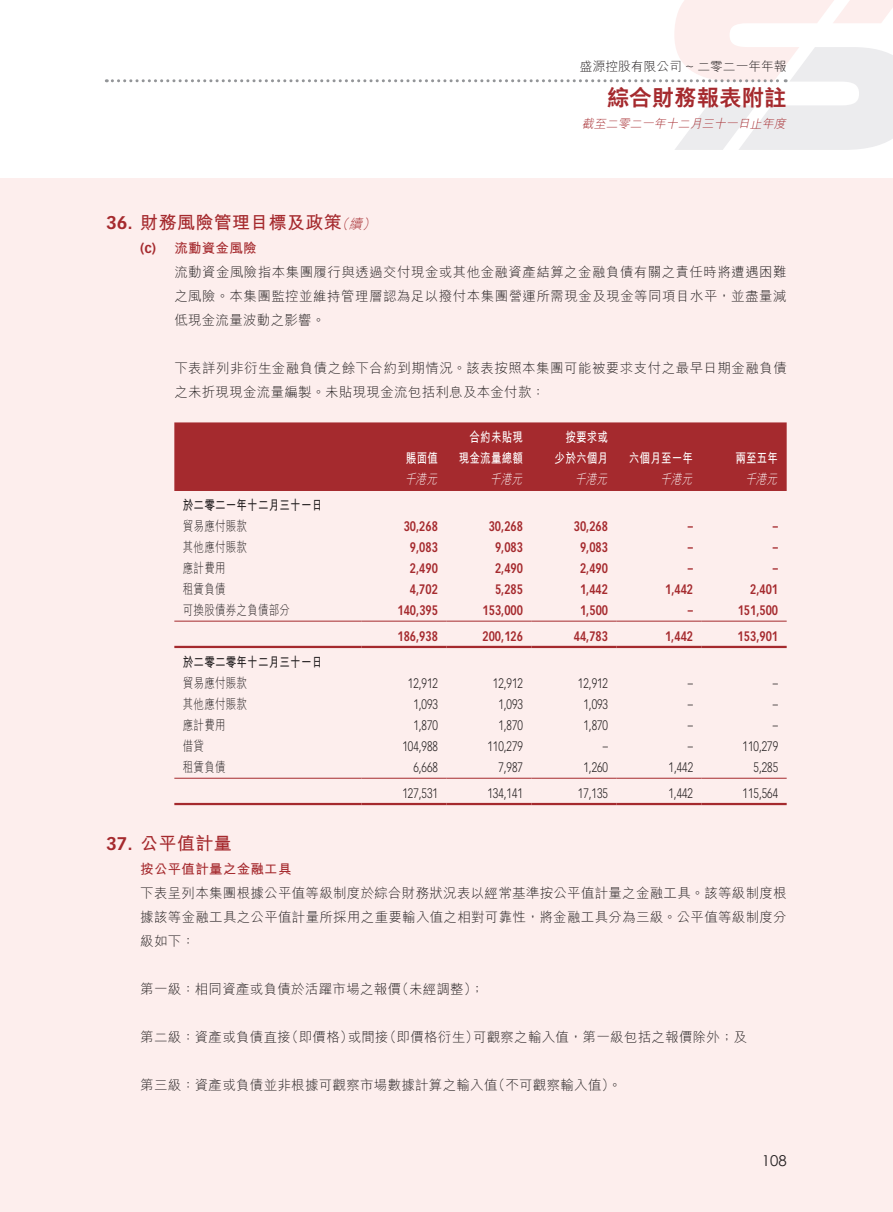
<style>
.page{position:relative;width:893px;height:1212px;background:#fff}
.page>*{position:absolute;margin:0;border:0;box-sizing:border-box;transform-origin:0 0}
.t1{font:800 22.5px "M Hei HK";color:#a52a2e}
.t2{font:700 18px "M Hei HK";letter-spacing:.02em;color:#a52a2e}
.t3{font:15px "Century Gothic";color:#231f20}
.t4{font:300 13.5px/24px "M Hei HK";letter-spacing:.02em;color:#231f20;text-align:justify}
.t5{font:700 13.5px "Vectora LT Std";color:#a52a2e;scale:.78 1}
.t6{font:300 13.5px "Vectora LT Std";color:#231f20;scale:.78 1}
.t7{font:300 13.5px "M Hei HK";letter-spacing:.02em;color:#231f20;scale:.78 1}
.t8{font:700 13.5px/21px "M Hei HK";letter-spacing:.02em;color:#fff;text-align:right;scale:.78 1}
.t9{font:700 13.5px "M Hei HK";letter-spacing:.02em;color:#231f20;scale:.78 1}
.t10{font:700 13.5px "M Hei HK";letter-spacing:.02em;color:#a52a2e}
.t11{font:italic 300 13.5px "M Hei HK";color:#fff;scale:.78 1}
.t12{font:italic 300 13.5px "M Hei HK";color:#a52a2e}
.t13{font:700 13.5px "Vectora LT Std";color:#a52a2e}
.t14{font:300 12.75px "M Hei HK";color:#231f20}
.t15{font:italic 300 12px "M Hei HK";color:#a52a2e}
.s1{font-family:"Vectora LT Std"}
</style>
<div class="page">
<div style="left:0;top:179px;width:893px;height:1033px;background:#fdeeed"></div>
<svg style="left:106px;top:0;width:787px;height:150px"></svg>
<div style="left:174px;top:422px;width:613px;height:69px;background:#a52a2e"></div>
<hr style="left:174px;top:621px;width:187px;height:1px;background:#a52a2e">
<hr style="left:361px;top:621px;width:85px;height:1px;background:#a52a2e">
<hr style="left:446px;top:621px;width:85px;height:1px;background:#a52a2e">
<hr style="left:531px;top:621px;width:86px;height:1px;background:#a52a2e">
<hr style="left:617px;top:621px;width:85px;height:1px;background:#a52a2e">
<hr style="left:702px;top:621px;width:85px;height:1px;background:#a52a2e">
<hr style="left:174px;top:646px;width:187px;height:2px;background:#a52a2e">
<hr style="left:361px;top:646px;width:85px;height:2px;background:#a52a2e">
<hr style="left:446px;top:646px;width:85px;height:2px;background:#a52a2e">
<hr style="left:531px;top:646px;width:86px;height:2px;background:#a52a2e">
<hr style="left:617px;top:646px;width:85px;height:2px;background:#a52a2e">
<hr style="left:702px;top:646px;width:85px;height:2px;background:#a52a2e">
<hr style="left:174px;top:778px;width:187px;height:1px;background:#a52a2e">
<hr style="left:361px;top:778px;width:85px;height:1px;background:#a52a2e">
<hr style="left:446px;top:778px;width:85px;height:1px;background:#a52a2e">
<hr style="left:531px;top:778px;width:86px;height:1px;background:#a52a2e">
<hr style="left:617px;top:778px;width:85px;height:1px;background:#a52a2e">
<hr style="left:702px;top:778px;width:85px;height:1px;background:#a52a2e">
<hr style="left:174px;top:803px;width:187px;height:2px;background:#a52a2e">
<hr style="left:361px;top:803px;width:85px;height:2px;background:#a52a2e">
<hr style="left:446px;top:803px;width:85px;height:2px;background:#a52a2e">
<hr style="left:531px;top:803px;width:86px;height:2px;background:#a52a2e">
<hr style="left:617px;top:803px;width:85px;height:2px;background:#a52a2e">
<hr style="left:702px;top:803px;width:85px;height:2px;background:#a52a2e">
<h2 class="t2" style="left:106px;top:209px;width:237px"><span class="s1">36.</span> 財務風險管理目標及政策</h2>
<p class="t10" style="left:174px;top:238px;width:84px">流動資金風險</p>
<p class="t12" style="left:349px;top:217px;width:18px">續</p>
<p class="t12" style="left:335px;top:217px;width:18px">（</p>
<p class="t12" style="left:362px;top:217px;width:18px">(</p>
<p class="t13" style="left:140px;top:240px;width:17px">c( )</p>
<p class="t14" style="left:580px;top:60px;width:208px">盛源控股有限公司 ~ 二零二一年年報</p>
<h1 class="t1" style="left:607px;top:87px;width:181px">綜合財務報表附註</h1>
<p class="t15" style="left:582px;top:117px;width:208px">截至二零二一年十二月三十一日止年度</p>
<p class="t4" style="left:174px;top:260px;width:614px">流動資金風險指本集團履行與透過交付現金或其他金融資產結算之金融負債有關之責任時將遭遇困難之風險。本集團監控並維持管理層認為足以撥付本集團營運所需現金及現金等同項目水平，並盡量減低現金流量波動之影響。</p>
<p class="t4" style="left:174px;top:356px;width:614px">下表詳列非衍生金融負債之餘下合約到期情況。該表按照本集團可能被要求支付之最早日期金融負債之未折現現金流量編製。未貼現現金流包括利息及本金付款：</p>
<p class="t8" style="left:406px;top:446px;width:43px">賬面值</p>
<p class="t8" style="left:459px;top:425px;width:84px">合約未貼現現金流量總額</p>
<p class="t8" style="left:565px;top:425px;width:56px">按要求或</p>
<p class="t8" style="left:555px;top:446px;width:70px">少於六個月</p>
<p class="t8" style="left:629px;top:446px;width:84px">六個月至一年</p>
<p class="t8" style="left:735px;top:446px;width:56px">兩至五年</p>
<p class="t11" style="left:405px;top:472px;width:46px">千港元</p>
<p class="t11" style="left:490px;top:472px;width:46px">千港元</p>
<p class="t11" style="left:575px;top:472px;width:46px">千港元</p>
<p class="t11" style="left:660px;top:472px;width:46px">千港元</p>
<p class="t11" style="left:745px;top:472px;width:46px">千港元</p>
<p class="t9" style="left:183px;top:495px;width:180px">於二零二一年十二月三十一日</p>
<p class="t7" style="left:183px;top:519px;width:84px">貿易應付賬款</p>
<p class="t5" style="left:404px;top:518px;width:45px">30,268</p>
<p class="t5" style="left:489px;top:518px;width:45px">30,268</p>
<p class="t5" style="left:574px;top:518px;width:45px">30,268</p>
<p class="t5" style="left:688px;top:518px;width:8px">–</p>
<p class="t5" style="left:773px;top:518px;width:8px">–</p>
<p class="t7" style="left:183px;top:540px;width:84px">其他應付賬款</p>
<p class="t5" style="left:410px;top:539px;width:37px">9,083</p>
<p class="t5" style="left:495px;top:539px;width:37px">9,083</p>
<p class="t5" style="left:580px;top:539px;width:37px">9,083</p>
<p class="t5" style="left:688px;top:539px;width:8px">–</p>
<p class="t5" style="left:773px;top:539px;width:8px">–</p>
<p class="t7" style="left:183px;top:561px;width:56px">應計費用</p>
<p class="t5" style="left:410px;top:560px;width:37px">2,490</p>
<p class="t5" style="left:495px;top:560px;width:37px">2,490</p>
<p class="t5" style="left:580px;top:560px;width:37px">2,490</p>
<p class="t5" style="left:688px;top:560px;width:8px">–</p>
<p class="t5" style="left:773px;top:560px;width:8px">–</p>
<p class="t7" style="left:183px;top:582px;width:56px">租賃負債</p>
<p class="t5" style="left:410px;top:581px;width:37px">4,702</p>
<p class="t5" style="left:495px;top:581px;width:37px">5,285</p>
<p class="t5" style="left:580px;top:581px;width:37px">1,442</p>
<p class="t5" style="left:665px;top:581px;width:37px">1,442</p>
<p class="t5" style="left:750px;top:581px;width:37px">2,401</p>
<p class="t7" style="left:183px;top:603px;width:139px">可換股債券之負債部分</p>
<p class="t5" style="left:397px;top:602px;width:53px">140,395</p>
<p class="t5" style="left:483px;top:602px;width:53px">153,000</p>
<p class="t5" style="left:580px;top:602px;width:37px">1,500</p>
<p class="t5" style="left:688px;top:602px;width:8px">–</p>
<p class="t5" style="left:738px;top:602px;width:53px">151,500</p>
<p class="t5" style="left:397px;top:628px;width:53px">186,938</p>
<p class="t5" style="left:482px;top:628px;width:53px">200,126</p>
<p class="t5" style="left:574px;top:628px;width:45px">44,783</p>
<p class="t5" style="left:665px;top:628px;width:37px">1,442</p>
<p class="t5" style="left:738px;top:628px;width:53px">153,901</p>
<p class="t9" style="left:183px;top:652px;width:180px">於二零二零年十二月三十一日</p>
<p class="t7" style="left:183px;top:676px;width:84px">貿易應付賬款</p>
<p class="t6" style="left:408px;top:676px;width:40px">12,912</p>
<p class="t6" style="left:493px;top:676px;width:40px">12,912</p>
<p class="t6" style="left:578px;top:676px;width:40px">12,912</p>
<p class="t6" style="left:688px;top:676px;width:8px">–</p>
<p class="t6" style="left:773px;top:676px;width:8px">–</p>
<p class="t7" style="left:183px;top:697px;width:84px">其他應付賬款</p>
<p class="t6" style="left:413px;top:697px;width:33px">1,093</p>
<p class="t6" style="left:498px;top:697px;width:33px">1,093</p>
<p class="t6" style="left:583px;top:697px;width:33px">1,093</p>
<p class="t6" style="left:688px;top:697px;width:8px">–</p>
<p class="t6" style="left:773px;top:697px;width:8px">–</p>
<p class="t7" style="left:183px;top:718px;width:56px">應計費用</p>
<p class="t6" style="left:413px;top:718px;width:33px">1,870</p>
<p class="t6" style="left:498px;top:718px;width:33px">1,870</p>
<p class="t6" style="left:583px;top:718px;width:33px">1,870</p>
<p class="t6" style="left:688px;top:718px;width:8px">–</p>
<p class="t6" style="left:773px;top:718px;width:8px">–</p>
<p class="t7" style="left:183px;top:739px;width:29px">借貸</p>
<p class="t6" style="left:402px;top:739px;width:47px">104,988</p>
<p class="t6" style="left:487px;top:739px;width:47px">110,279</p>
<p class="t6" style="left:603px;top:739px;width:8px">–</p>
<p class="t6" style="left:688px;top:739px;width:8px">–</p>
<p class="t6" style="left:743px;top:739px;width:47px">110,279</p>
<p class="t7" style="left:183px;top:760px;width:56px">租賃負債</p>
<p class="t6" style="left:413px;top:760px;width:33px">6,668</p>
<p class="t6" style="left:498px;top:760px;width:33px">7,987</p>
<p class="t6" style="left:583px;top:760px;width:33px">1,260</p>
<p class="t6" style="left:668px;top:760px;width:33px">1,442</p>
<p class="t6" style="left:754px;top:760px;width:33px">5,285</p>
<p class="t6" style="left:402px;top:785px;width:47px">127,531</p>
<p class="t6" style="left:487px;top:785px;width:47px">134,141</p>
<p class="t6" style="left:578px;top:785px;width:40px">17,135</p>
<p class="t6" style="left:668px;top:785px;width:33px">1,442</p>
<p class="t6" style="left:743px;top:785px;width:47px">115,564</p>
<h2 class="t2" style="left:106px;top:830px;width:127px"><span class="s1">37.</span> 公平值計量</h2>
<p class="t10" style="left:140px;top:859px;width:153px">按公平值計量之金融工具</p>
<p class="t4" style="left:140px;top:880px;width:648px">下表呈列本集團根據公平值等級制度於綜合財務狀況表以經常基準按公平值計量之金融工具。該等級制度根據該等金融工具之公平值計量所採用之重要輸入值之相對可靠性，將金融工具分為三級。公平值等級制度分級如下：</p>
<p class="t4" style="left:395px;top:976px;width:90px">（未經調整 ;(</p>
<p class="t4" style="left:140px;top:976px;width:262px">第一級：相同資產或負債於活躍市場之報價</p>
<p class="t4" style="left:285px;top:1024px;width:70px">（即價格）</p>
<p class="t4" style="left:383px;top:1024px;width:97px">（即價格衍生）</p>
<p class="t4" style="left:140px;top:1024px;width:152px">第二級：資產或負債直接</p>
<p class="t4" style="left:473px;top:1024px;width:276px">可觀察之輸入值，第一級包括之報價除外；及</p>
<p class="t4" style="left:348px;top:1024px;width:43px">或間接</p>
<p class="t4" style="left:492px;top:1072px;width:131px">（不可觀察輸入值。(</p>
<p class="t4" style="left:140px;top:1072px;width:359px">第三級：資產或負債並非根據可觀察市場數據計算之輸入值</p>
<p class="t3" style="left:762px;top:1150px;width:26px">108</p>
</div>
